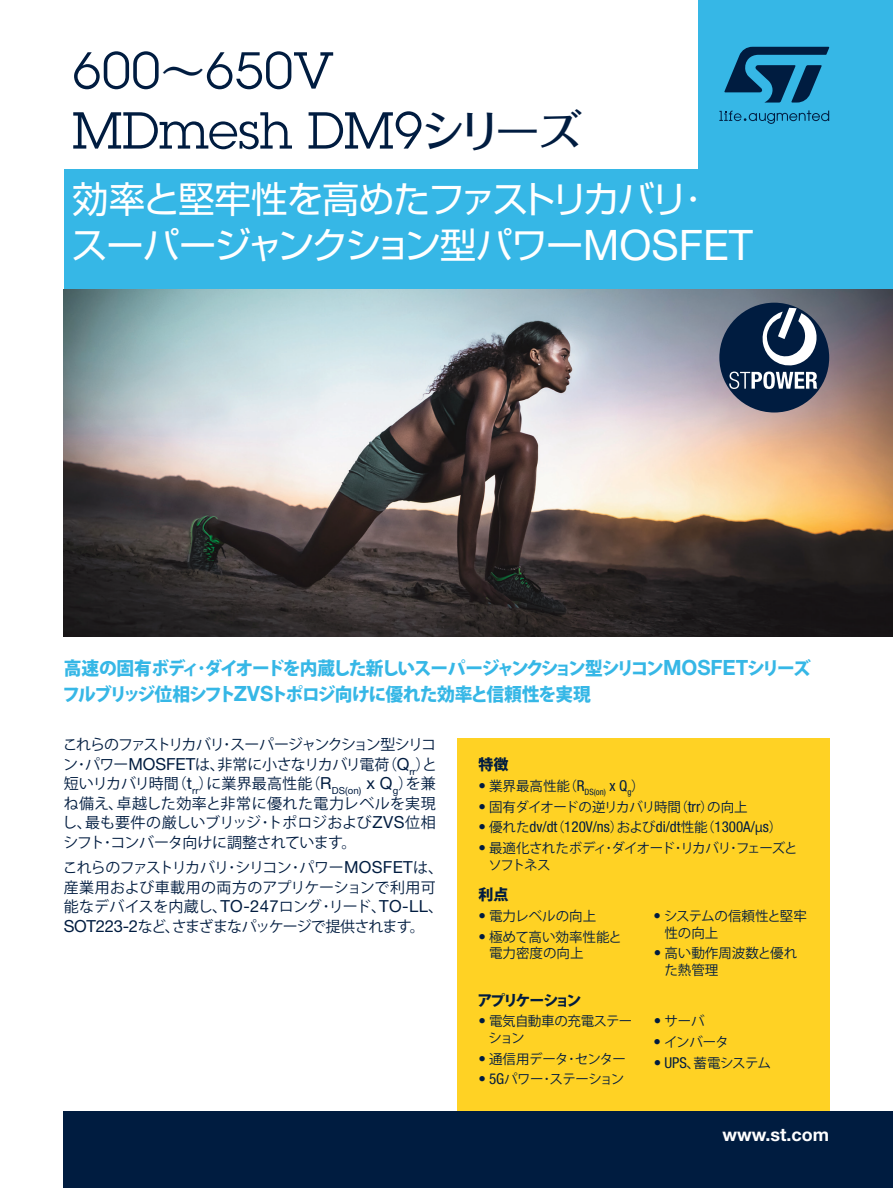
<style>
.page{position:relative;width:893px;height:1188px;background:#fff}
.page>*{position:absolute;margin:0;border:0;box-sizing:border-box;transform-origin:0 0}
.TITLE_LEVEL1_BLUE{font:50.85px/60px "Lubalin Graph Std";color:#001c40}
.TITLE_LEVEL2_WHITE{font:36.6px/46.5px "Shin Go Pro";letter-spacing:-.045em;color:#fff}
.SUBCROSS_TITLE{font:800 18.3px/25.5px "Koz Go Pro";letter-spacing:-.08em;color:#36b7e6}
.URL{font:700 18px "Helvetica Neue LT Std";color:#fff}
.INTRODUCTION{font:15px/19.5px "Koz Go Pro";letter-spacing:-.03em;color:#001c40;text-align:justify}
.t1{font:condensed 15px "Helvetica Neue LT Std";color:#001c40}
.TITLE_LEVEL1_BLUE-2{font:800 15px "Koz Go Pro";letter-spacing:-.15em;color:#001c40}
.TITLE_LEVEL1_BLUE-3{font:800 15px "Koz Go Pro";letter-spacing:-.13em;color:#001c40}
.t2{font:13.5px/16.5px "Koz Go Pro";color:#001c40}
.t3{font:13.5px "Koz Go Pro";letter-spacing:-.02em;color:#001c40}
.t4{font:13.5px/16.5px "Koz Go Pro";letter-spacing:-.07em;color:#001c40}
.t5{font:13.5px/16.5px "Koz Go Pro";letter-spacing:-.05em;color:#001c40}
.t6{font:13.5px "Koz Go Pro";letter-spacing:-.045em;color:#001c40}
.t7{font:13.5px "Koz Go Pro";letter-spacing:-.04em;color:#001c40}
.s1{font-family:"Folk Pro";font-weight:500;font-size:44.25px}
.s2{font-family:"Helvetica Neue LT Std";font-size:42.15px}
.s3{font-family:"Helvetica Neue LT Std";font-weight:700;font-size:21px}
.s4{font-family:"Helvetica Neue LT Std";font-size:16.65px}
.s5{font-family:"Helvetica Neue LT Std";font-stretch:condensed;font-size:15px}
.s6{font-family:"Koz Go Pro";font-stretch:normal;font-size:13.5px}
</style>
<div class="page">
<div style="left:698px;top:0;width:195px;height:627px;background:#36b7e6"></div>
<div style="left:64px;top:169px;width:829px;height:129px;background:#36b7e6"></div>
<svg style="left:724px;top:47px;width:105px;height:56px"></svg>
<svg style="left:719px;top:110px;width:110px;height:14px"></svg>
<img style="left:64px;top:290px;width:829px;height:347px">
<div style="left:457px;top:738px;width:372px;height:400px;background:#ffd224"></div>
<div style="left:64px;top:1111px;width:829px;height:77px;background:#001c40"></div>
<div style="left:719px;top:303px;width:110px;height:110px;background:#001c40;border-radius:50%"></div>
<svg style="left:762px;top:308px;width:55px;height:58px"></svg>
<svg style="left:729px;top:372px;width:88px;height:17px"></svg>
<p class="TITLE_LEVEL1_BLUE" style="left:72px;top:40px;width:511px">600<span class="s1">～</span>650V<br>MDmesh DM9<span class="s1">シリーズ</span></p>
<p class="TITLE_LEVEL2_WHITE" style="left:71px;top:171px;width:683px">効率と堅牢性を高めたファストリカバリ･<br>スーパージャンクション型パワー<span class="s2">MOSFET</span></p>
<p class="SUBCROSS_TITLE" style="left:62px;top:657px;width:750px">高速の固有ボディ･ダイオードを内蔵した新しいスーパージャンクション型シリコン<span class="s3">MOSFET</span>シリーズフルブリッジ位相シフト<span class="s3">ZVS</span>トポロジ向けに優れた効率と信頼性を実現</p>
<p class="INTRODUCTION" style="left:62px;top:735px;width:376px">これらのファストリカバリ･スーパージャンクション型シリコン･パワー<span class="s4">MOSFET</span>は、非常に小さなリカバリ電荷（<span class="s4">Q</span><sub>rr</sub>）と短いリカバリ時間（<span class="s4">t</span><sub>rr</sub>）に業界最高性能（<span class="s4">R</span><sub>DS(on)</sub> <span class="s4">x Q</span><sub>g</sub>）を兼ね備え、卓越した効率と非常に優れた電力レベルを実現し、最も要件の厳しいブリッジ･トポロジおよび<span class="s4">ZVS</span>位相シフト･コンバータ向けに調整されています。</p>
<p class="INTRODUCTION" style="left:63px;top:859px;width:382px;text-align:left">これらのファストリカバリ･シリコン･パワー<span class="s4">MOSFET</span>は、産業用および車載用の両方のアプリケーションで利用可能なデバイスを内蔵し、<span class="s4">TO-247</span>ロング･リード、<span class="s4">TO-LL</span>、<span class="s4">SOT223-2</span>など、さまざまなパッケージで提供されます。</p>
<p class="TITLE_LEVEL1_BLUE-3" style="left:478px;top:755px;width:31px">特徴</p>
<p class="t3" style="left:478px;top:777px;width:168px"><span class="s5">•</span> 業界最高性能（<span class="s5">R</span><sub>DS(on)</sub> <span class="s5">x Q</span><sub>g</sub>）</p>
<p class="t6" style="left:478px;top:798px;width:271px"><span class="s5">•</span> 固有ダイオードの逆リカバリ時間（<span class="s5">trr</span>）の向上</p>
<p class="t1" style="left:478px;top:818px;width:305px">• <span class="s6">優れた</span>dv/dt<span class="s6">（</span>120V/ns<span class="s6">）および</span>di/dt<span class="s6">性能（</span>1300A/<span class="s6">µ</span>s<span class="s6">）</span></p>
<p class="t4" style="left:488px;top:840px;width:311px;text-indent:-10px"><span class="s5">•</span> 最適化されたボディ･ダイオード･リカバリ･フェーズとソフトネス</p>
<p class="TITLE_LEVEL1_BLUE-3" style="left:478px;top:885px;width:31px">利点</p>
<p class="t2" style="left:478px;top:908px;width:119px"><span class="s5">•</span> 電力レベルの向上</p>
<p class="t2" style="left:489px;top:929px;width:134px;text-indent:-11px"><span class="s5">•</span> 極めて高い効率性能と電力密度の向上</p>
<p class="t2" style="left:664px;top:908px;width:144px;text-indent:-11px"><span class="s5">•</span> システムの信頼性と堅牢性の向上</p>
<p class="t2" style="left:664px;top:946px;width:134px;text-indent:-11px"><span class="s5">•</span> 高い動作周波数と優れた熱管理</p>
<p class="TITLE_LEVEL1_BLUE-2" style="left:477px;top:990px;width:106px">アプリケーション</p>
<p class="t5" style="left:489px;top:1014px;width:145px;text-indent:-10px"><span class="s5">•</span> 電気自動車の充電ステーション</p>
<p class="t7" style="left:478px;top:1050px;width:149px"><span class="s5">•</span> 通信用データ･センター</p>
<p class="t5" style="left:478px;top:1072px;width:148px"><span class="s5">• 5G</span>パワー･ステーション</p>
<p class="t3" style="left:654px;top:1013px;width:52px"><span class="s5">•</span> サーバ</p>
<p class="t3" style="left:653px;top:1033px;width:77px"><span class="s5">•</span> インバータ</p>
<p class="t3" style="left:654px;top:1054px;width:119px"><span class="s5">• UPS</span>、蓄電システム</p>
<p class="URL" style="left:723px;top:1124px;width:108px">www.st.com</p>
</div>
